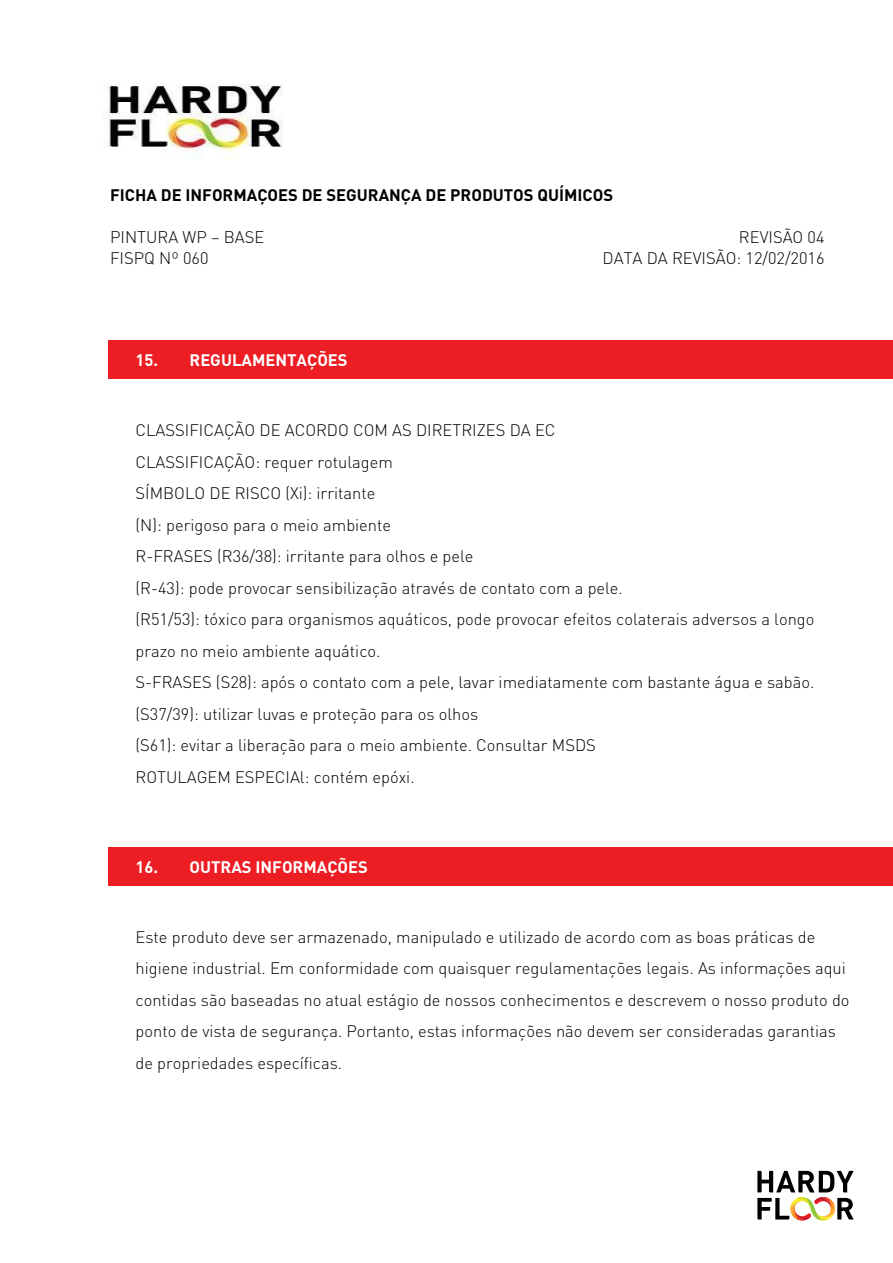
<style>
.page{position:relative;width:893px;height:1263px;background:#fff}
.page>*{position:absolute;margin:0;border:0;box-sizing:border-box;transform-origin:0 0}
.t1{font:300 16.5px/31.5px "DIN";color:#000}
.t2{font:700 16.5px "DIN";color:#000}
.t3{font:700 16.5px "DIN";color:#fff}
.t4{font:16.5px "DIN Light";color:#000}
.s1{font-family:"DIN Light";font-weight:400}
</style>
<div class="page">
<svg style="left:757px;top:1171px;width:97px;height:49px"></svg>
<div style="left:108px;top:340px;width:785px;height:39px;background:#ed1d24"></div>
<div style="left:108px;top:847px;width:785px;height:38px;background:#ed1d24"></div>
<img style="left:103px;top:84px;width:180px;height:73px">
<p class="t2" style="left:110px;top:185px;width:505px">FICHA DE INFORMAÇÕES DE SEGURANÇA DE PRODUTOS QUÍMICOS</p>
<p class="t4" style="left:110px;top:227px;width:156px">PINTURA WP – BASE</p>
<p class="t1" style="left:110px;top:242px;width:100px">FISPQ Nº 060</p>
<p class="t1" style="left:603px;top:226px;width:223px;line-height:21px;text-align:right">REVISÃO 0<span class="s1">4<br></span>DATA DA REVISÃO: 1<span class="s1">2</span>/<span class="s1">0</span>2/201<span class="s1">6</span></p>
<p class="t3" style="left:136px;top:349px;width:39px">15. REGU</p>
<p class="t3" style="left:232px;top:349px;width:22px">LAMENTAÇÕES</p>
<p class="t1" style="left:136px;top:414px;width:21px">Classificação</p>
<p class="t1" style="left:260px;top:414px;width:37px">de acordo</p>
<p class="t1" style="left:353px;top:414px;width:12px">com</p>
<p class="t1" style="left:392px;top:414px;width:34px">as diretrizes</p>
<p class="t1" style="left:510px;top:414px;width:47px">da EC</p>
<p class="t1" style="left:136px;top:446px;width:21px">Classificação</p>
<p class="t1" style="left:255px;top:446px;width:139px">: requer rotulagem</p>
<p class="t1" style="left:136px;top:477px;width:21px">Símbolo</p>
<p class="t1" style="left:209px;top:477px;width:35px">de risco</p>
<p class="t1" style="left:136px;top:477px;width:257px;text-indent:150px">(Xi): irritante (N): perigoso para o meio ambiente<br>R-Frases</p>
<p class="t1" style="left:136px;top:540px;width:680px;text-indent:82px">(R36/38): irritante para olhos e pele<br>(R-43): pode provocar sensibilização através de contato com a pele.<br>(R51/53): tóxico para organismos aquáticos, pode provocar efeitos colaterais adversos a longo prazo no meio ambiente aquático.<br>S-Frases</p>
<p class="t1" style="left:136px;top:666px;width:680px;text-indent:80px">(S28): após o contato com a pele, lavar imediatamente com bastante água e sabão. (S37/39): utilizar luvas e proteção para os olhos<br>(S61): evitar a liberação para o meio ambiente. Consultar MSDS<br>Rotulagem</p>
<p class="t1" style="left:235px;top:761px;width:10px">especia</p>
<p class="t1" style="left:300px;top:761px;width:116px">l: contém epóxi.</p>
<p class="t3" style="left:136px;top:856px;width:37px">16. OUTRAS</p>
<p class="t3" style="left:256px;top:856px;width:39px">IN FORMAÇÕES</p>
<p class="t1" style="left:136px;top:921px;width:716px">Este produto deve ser armazenado, manipulado e utilizado de acordo com as boas práticas de higiene industrial. Em conformidade com quaisquer regulamentações legais. As informações aqui contidas são baseadas no atual estágio de nossos conhecimentos e descrevem o nosso produto do ponto de vista de segurança. Portanto, estas informações não devem ser consideradas garantias de propriedades específicas.</p>
</div>
